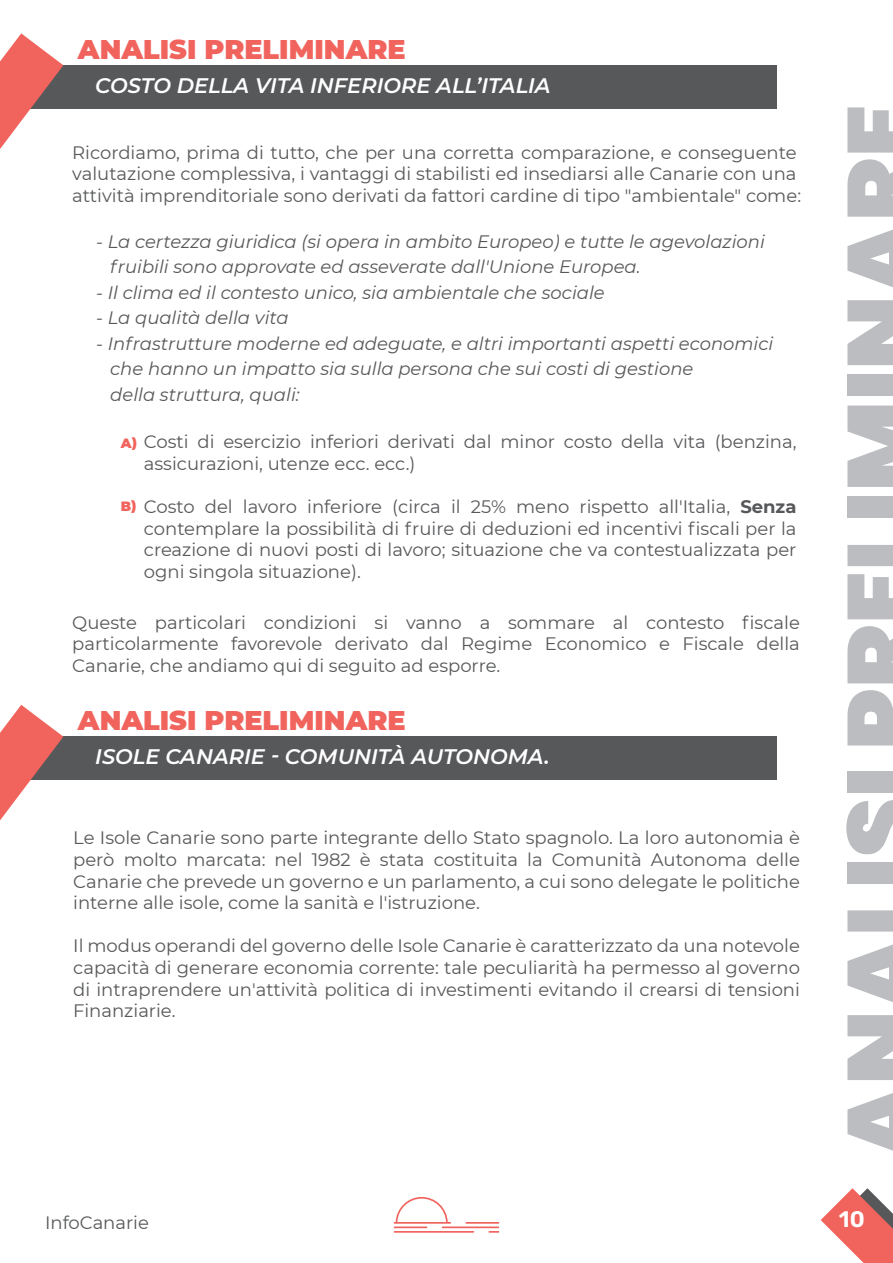
<style>
.page{position:relative;width:893px;height:1263px;background:#fff}
.page>*{position:absolute;margin:0;border:0;box-sizing:border-box;transform-origin:0 0}
.t1{font:900 95.7px "Poppins";color:#bcbdc0}
.t2{font:900 27px "Montserrat";color:#f1645e}
.t3{font:600 22.5px "Rubik";color:#fff}
.t4{font:italic 600 21px "Montserrat";color:#fff}
.t5{font:18px/21.6px "Montserrat";color:#57585a;text-align:justify}
.t6{font:italic 18px/25.5px "Montserrat";color:#57585a}
.t7{font:900 13.5px "Montserrat";color:#f1645e}
.s1{font-weight:900;font-size:13.5px;color:#f1645e}
.s2{font-weight:700}
</style>
<div class="page">
<svg style="left:821px;top:1188px;width:72px;height:75px"></svg>
<svg style="left:394px;top:1197px;width:105px;height:36px"></svg>
<div style="left:0;top:65px;width:776px;height:43px;background:#57585a"></div>
<svg style="left:0;top:33px;width:63px;height:116px"></svg>
<div style="left:0;top:737px;width:776px;height:43px;background:#57585a"></div>
<svg style="left:0;top:705px;width:63px;height:115px"></svg>
<h2 class="t2" style="left:78px;top:29px;width:329px">ANALISI PRELIMINARE</h2>
<p class="t4" style="left:95px;top:71px;width:457px">COSTO DELLA VITA INFERIORE ALL’ITALIA</p>
<p class="t5" style="left:72px;top:141px;width:730px;text-align:left">Ricordiamo, prima di tutto, che per una corretta comparazione, e conseguente valutazione complessiva, i vantaggi di stabilisti ed insediarsi alle Canarie con una attività imprenditoriale sono derivati da fattori cardine di tipo "ambientale" come:</p>
<p class="t6" style="left:110px;top:228px;width:656px;text-indent:-14px">- La certezza giuridica (si opera in ambito Europeo) e tutte le agevolazioni fruibili sono approvate ed asseverate dall'Unione Europea.</p>
<p class="t6" style="left:96px;top:279px;width:510px">- Il clima ed il contesto unico, sia ambientale che sociale</p>
<p class="t6" style="left:96px;top:305px;width:194px">- La qualità della vita</p>
<p class="t6" style="left:110px;top:330px;width:665px;text-indent:-14px">- Infrastrutture moderne ed adeguate, e altri importanti aspetti economici che hanno un impatto sia sulla persona che sui costi di gestione<br>della struttura, quali:</p>
<p class="t5" style="left:144px;top:430px;width:654px;text-indent:-23px"><span class="s1">A)</span> Costi di esercizio inferiori derivati dal minor costo della vita (benzina, assicurazioni, utenze ecc. ecc.)</p>
<p class="t5" style="left:144px;top:495px;width:654px">Costo del lavoro inferiore (circa il 25% meno rispetto all'Italia, <span class="s2">Senza </span>contemplare la possibilità di fruire di deduzioni ed incentivi fiscali per la creazione di nuovi posti di lavoro; situazione che va contestualizzata per ogni singola situazione).</p>
<p class="t5" style="left:72px;top:611px;width:729px">Queste particolari condizioni si vanno a sommare al contesto fiscale particolarmente favorevole derivato dal Regime Economico e Fiscale della Canarie, che andiamo qui di seguito ad esporre.</p>
<p class="t7" style="left:121px;top:496px;width:17px">B)</p>
<h2 class="t2" style="left:78px;top:700px;width:329px">ANALISI PRELIMINARE</h2>
<p class="t4" style="left:95px;top:742px;width:456px">ISOLE CANARIE - COMUNITÀ AUTONOMA.</p>
<p class="t5" style="left:73px;top:826px;width:728px">Le Isole Canarie sono parte integrante dello Stato spagnolo. La loro autonomia è però molto marcata: nel 1982 è stata costituita la Comunità Autonoma delle Canarie che prevede un governo e un parlamento, a cui sono delegate le politiche interne alle isole, come la sanità e l'istruzione.</p>
<p class="t5" style="left:73px;top:934px;width:728px">Il modus operandi del governo delle Isole Canarie è caratterizzato da una notevole capacità di generare economia corrente: tale peculiarità ha permesso al governo di intraprendere un'attività politica di investimenti evitando il crearsi di tensioni Finanziarie.</p>
<p class="t5" style="left:45px;top:1211px;width:105px">InfoCanarie</p>
<h1 class="t1" style="left:826px;top:1159px;width:1056px;rotate:-90deg">ANALISI PRELIMINARE</h1>
<p class="t3" style="left:839px;top:1207px;width:27px">10</p>
</div>
